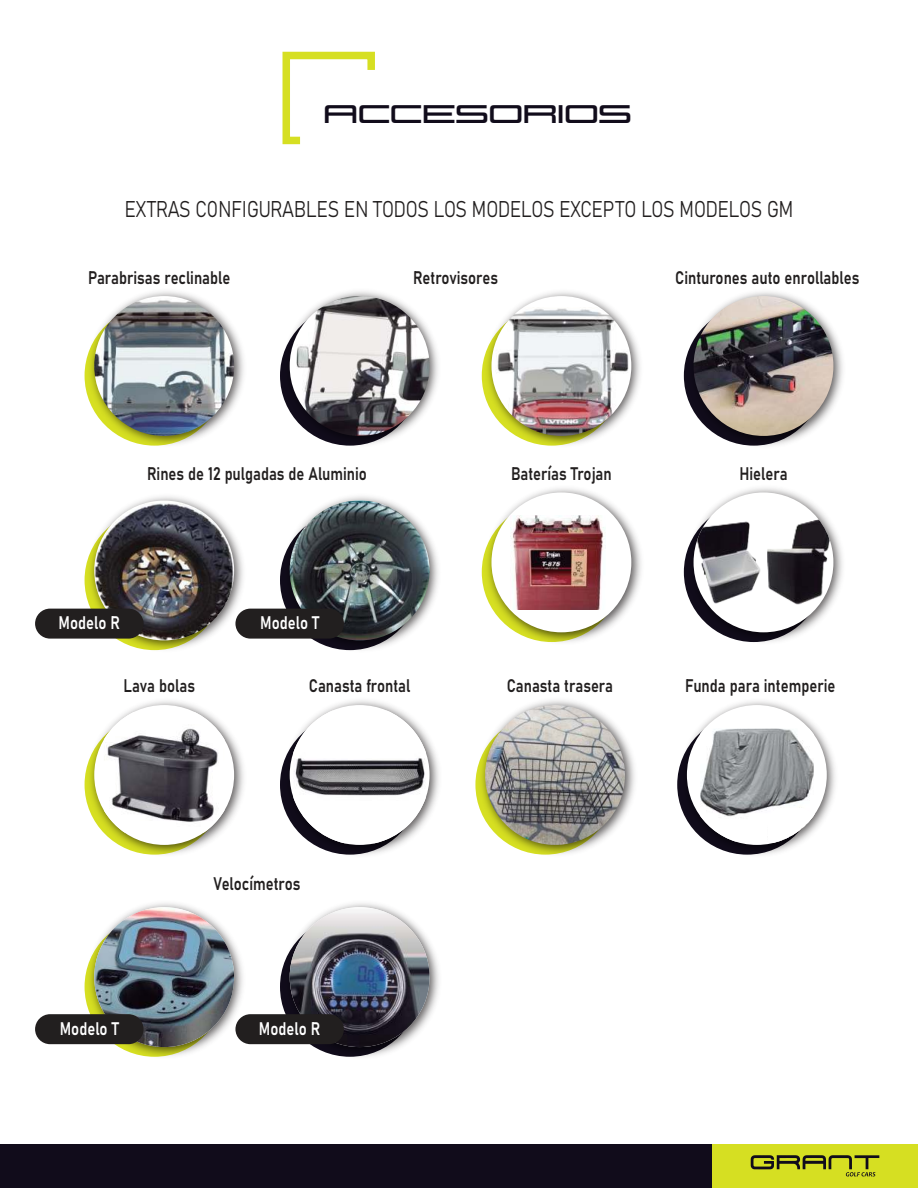
<style>
.page{position:relative;width:918px;height:1188px;background:#fff}
.page>*{position:absolute;margin:0;border:0;box-sizing:border-box;transform-origin:0 0}
.t1{font:25.5px "Design System DW01 700 R";color:#110c1b}
.t2{font:22.5px "Bahnschrift";letter-spacing:-.01em;color:#221f1f;scale:.82 1}
.t3{font:18px "Bahnschrift";color:#221f1f;scale:.82 1}
.t4{font:18px "Bahnschrift";color:#fff;scale:.82 1}
</style>
<div class="page">
<svg style="left:282px;top:51px;width:93px;height:94px"></svg>
<div style="left:0;top:1144px;width:712px;height:44px;background:#110c1b"></div>
<div style="left:712px;top:1144px;width:206px;height:44px;background:#d6df22"></div>
<svg style="left:751px;top:1155px;width:128px;height:21px"></svg>
<img style="left:727px;top:292px;width:116px;height:154px">
<img style="left:694px;top:296px;width:139px;height:140px;border-radius:70px">
<img style="left:39px;top:292px;width:121px;height:359px">
<img style="left:94px;top:501px;width:140px;height:139px;border-radius:70px">
<img style="left:160px;top:291px;width:567px;height:360px">
<img style="left:290px;top:501px;width:140px;height:139px;border-radius:70px">
<img style="left:462px;top:478px;width:180px;height:173px">
<svg style="left:491px;top:492px;width:140px;height:140px"></svg>
<img style="left:511px;top:515px;width:94px;height:95px">
<img style="left:642px;top:455px;width:201px;height:196px">
<svg style="left:694px;top:492px;width:139px;height:140px"></svg>
<img style="left:694px;top:507px;width:139px;height:110px">
<img style="left:84px;top:701px;width:160px;height:154px">
<svg style="left:94px;top:705px;width:140px;height:140px"></svg>
<img style="left:104px;top:712px;width:120px;height:121px">
<img style="left:280px;top:700px;width:159px;height:155px">
<svg style="left:290px;top:705px;width:140px;height:140px"></svg>
<img style="left:293px;top:711px;width:133px;height:132px">
<img style="left:35px;top:903px;width:215px;height:154px">
<svg style="left:94px;top:907px;width:140px;height:140px"></svg>
<img style="left:94px;top:907px;width:140px;height:140px;border-radius:70px">
<img style="left:250px;top:903px;width:189px;height:154px">
<svg style="left:290px;top:907px;width:140px;height:140px"></svg>
<img style="left:290px;top:907px;width:140px;height:140px;border-radius:70px">
<img style="left:475px;top:700px;width:160px;height:155px">
<img style="left:485px;top:705px;width:140px;height:140px;border-radius:69px">
<img style="left:677px;top:701px;width:158px;height:154px">
<div style="left:687px;top:705px;width:140px;height:140px;background:#fff;border-radius:70px"></div>
<img style="left:700px;top:729px;width:114px;height:113px">
<svg style="left:767px;top:808px;width:51px;height:35px"></svg>
<div style="left:35px;top:609px;width:109px;height:30px;background:#221f1f;border-radius:15px"></div>
<div style="left:235px;top:609px;width:109px;height:30px;background:#221f1f;border-radius:15px"></div>
<div style="left:35px;top:1014px;width:109px;height:30px;background:#221f1f;border-radius:15px"></div>
<div style="left:235px;top:1014px;width:109px;height:30px;background:#221f1f;border-radius:15px"></div>
<h1 class="t1" style="left:324px;top:99px;width:310px">ACCESORIOS</h1>
<p class="t2" style="left:125px;top:199px;width:817px">EXTRAS CONFIGURABLES EN TODOS LOS MODELOS EXCEPTO LOS MODELOS GM</p>
<p class="t3" style="left:88px;top:269px;width:175px">Parabrisas reclinable</p>
<p class="t3" style="left:413px;top:269px;width:105px">Retrovisores</p>
<p class="t3" style="left:675px;top:269px;width:226px">Cinturones auto enrollables</p>
<p class="t3" style="left:147px;top:466px;width:270px">Rines de 12 pulgadas de Aluminio</p>
<p class="t4" style="left:59px;top:615px;width:77px">Modelo R</p>
<p class="t4" style="left:260px;top:615px;width:73px">Modelo T</p>
<p class="t3" style="left:511px;top:466px;width:124px">Baterías Trojan</p>
<p class="t3" style="left:739px;top:466px;width:60px">Hielera</p>
<p class="t3" style="left:124px;top:677px;width:89px">Lava bolas</p>
<p class="t3" style="left:309px;top:677px;width:125px">Canasta frontal</p>
<p class="t3" style="left:507px;top:677px;width:131px">Canasta trasera</p>
<p class="t3" style="left:685px;top:677px;width:185px">Funda para intemperie</p>
<p class="t3" style="left:214px;top:875px;width:107px">Velocímetros</p>
<p class="t4" style="left:60px;top:1020px;width:73px">Modelo T</p>
<p class="t4" style="left:259px;top:1020px;width:77px">Modelo R</p>
</div>
